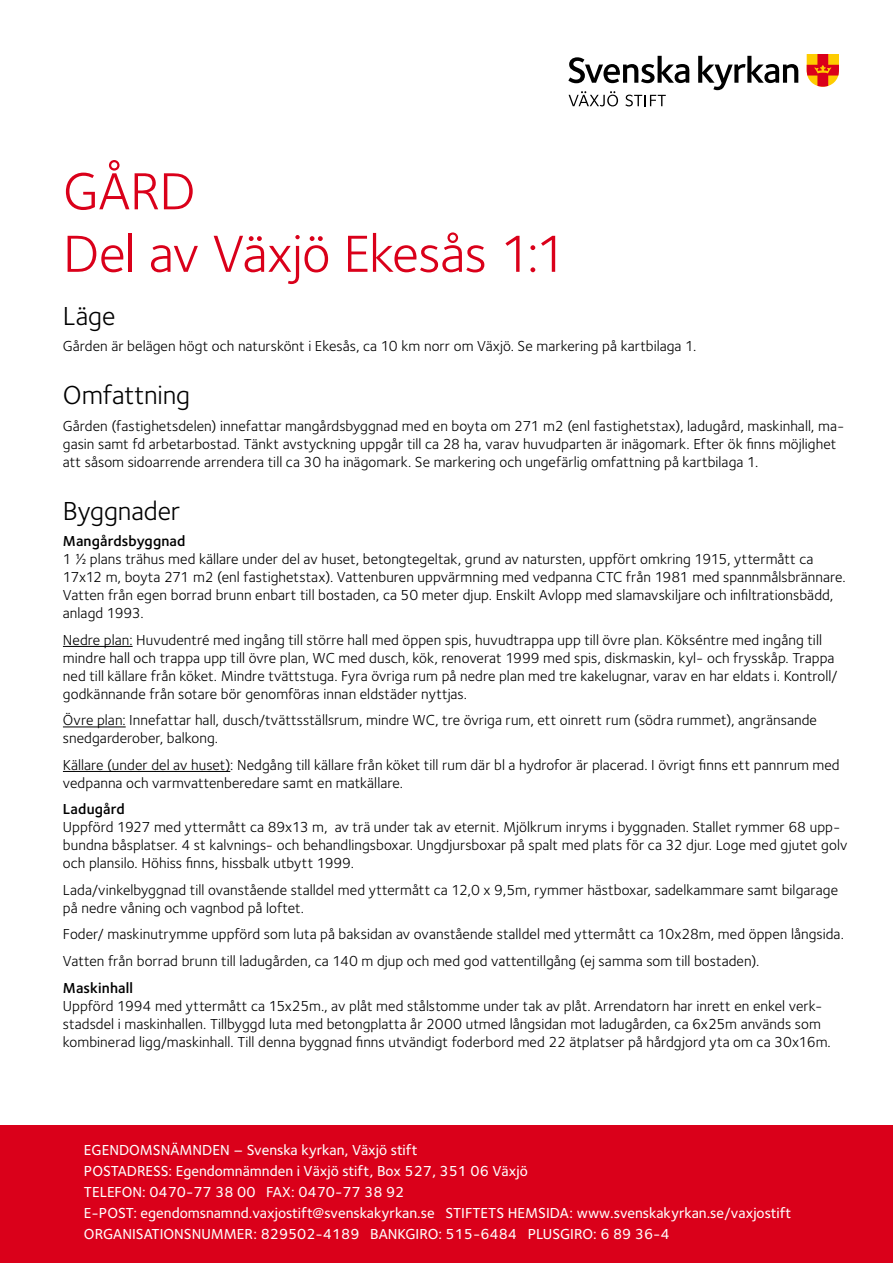
<style>
.page{position:relative;width:893px;height:1263px;background:#fff}
.page>*{position:absolute;margin:0;border:0;box-sizing:border-box;transform-origin:0 0}
.t1{font:54px/62.6px "Foundry Sterling";letter-spacing:-.01em;color:#da001a}
.t2{font:27px "Foundry Sterling";letter-spacing:-.005em;color:#000}
.t3{font:15px/18px "Foundry Sterling";letter-spacing:.005em;color:#000}
.t4{font:500 15px/21px "Foundry Sterling";color:#fff}
.t5{font:600 15px "Foundry Sterling";letter-spacing:.01em;color:#000}
</style>
<div class="page">
<div style="left:0;top:1125px;width:893px;height:138px;background:#da001a"></div>
<svg style="left:569px;top:91px;width:49px;height:15px"></svg>
<svg style="left:625px;top:95px;width:41px;height:11px"></svg>
<svg style="left:568px;top:56px;width:121px;height:27px"></svg>
<svg style="left:698px;top:56px;width:100px;height:34px"></svg>
<svg style="left:807px;top:54px;width:32px;height:33px"></svg>
<hr style="left:63px;top:646px;width:70px;height:1px;background:#000">
<hr style="left:63px;top:726px;width:63px;height:1px;background:#000">
<hr style="left:63px;top:771px;width:167px;height:1px;background:#000">
<h1 class="t1" style="left:63px;top:160px;width:506px">GÅRD<br>Del av Växjö Ekesås 1:1</h1>
<h2 class="t2" style="left:63px;top:300px;width:54px">Läge</h2>
<p class="t3" style="left:63px;top:337px;width:635px">Gården är belägen högt och naturskönt i Ekesås, ca 10 km norr om Växjö. Se markering på kartbilaga 1.</p>
<h2 class="t2" style="left:63px;top:380px;width:129px">Omfattning</h2>
<p class="t3" style="left:63px;top:417px;width:783px">Gården (fastighetsdelen) innefattar mangårdsbyggnad med en boyta om 271 m2 (enl fastighetstax), ladugård, maskinhall, ma&shy;gasin samt fd arbetarbostad. Tänkt avstyckning uppgår till ca 28 ha, varav huvudparten är inägomark. Efter ök finns möjlighet att såsom sidoarrende arrendera till ca 30 ha inägomark. Se markering och ungefärlig omfattning på kartbilaga 1.</p>
<h2 class="t2" style="left:63px;top:495px;width:119px">Byggnader</h2>
<p class="t5" style="left:63px;top:532px;width:124px">Mangårdsbyggnad</p>
<p class="t3" style="left:63px;top:550px;width:784px">1 ½ plans trähus med källare under del av huset, betongtegeltak, grund av natursten, uppfört omkring 1915, yttermått ca 17x12 m, boyta 271 m2 (enl fastighetstax). Vattenburen uppvärmning med vedpanna CTC från 1981 med spannmålsbrännare.<br>Vatten från egen borrad brunn enbart till bostaden, ca 50 meter djup. Enskilt Avlopp med slamavskiljare och infiltrationsbädd, anlagd 1993.</p>
<p class="t3" style="left:63px;top:631px;width:776px">Nedre plan: Huvudentré med ingång till större hall med öppen spis, huvudtrappa upp till övre plan. Kökséntre med ingång till mindre hall och trappa upp till övre plan, WC med dusch, kök, renoverat 1999 med spis, diskmaskin, kyl- och frysskåp. Trappa ned till källare från köket. Mindre tvättstuga. Fyra övriga rum på nedre plan med tre kakelugnar, varav en har eldats i. Kontroll/ godkännande från sotare bör genomföras innan eldstäder nyttjas.</p>
<p class="t3" style="left:63px;top:711px;width:756px">Övre plan: Innefattar hall, dusch/tvättsställsrum, mindre WC, tre övriga rum, ett oinrett rum (södra rummet), angränsande snedgarderober, balkong.</p>
<p class="t3" style="left:63px;top:756px;width:778px">Källare (under del av huset): Nedgång till källare från köket till rum där bl a hydrofor är placerad. I övrigt finns ett pannrum med vedpanna och varmvattenberedare samt en matkällare.</p>
<p class="t5" style="left:63px;top:800px;width:63px">Ladugård</p>
<p class="t3" style="left:63px;top:818px;width:786px">Uppförd 1927 med yttermått ca 89x13 m, av trä under tak av eternit. Mjölkrum inryms i byggnaden. Stallet rymmer 68 upp&shy;bundna båsplatser. 4 st kalvnings- och behandlingsboxar. Ungdjursboxar på spalt med plats för ca 32 djur. Loge med gjutet golv och plansilo. Höhiss finns, hissbalk utbytt 1999.</p>
<p class="t3" style="left:63px;top:881px;width:777px">Lada/vinkelbyggnad till ovanstående stalldel med yttermått ca 12,0 x 9,5m, rymmer hästboxar, sadelkammare samt bilgarage på nedre våning och vagnbod på loftet.</p>
<p class="t3" style="left:63px;top:921px;width:782px;line-height:26.5px">Foder/ maskinutrymme uppförd som luta på baksidan av ovanstående stalldel med yttermått ca 10x28m, med öppen långsida.<br>Vatten från borrad brunn till ladugården, ca 140 m djup och med god vattentillgång (ej samma som till bostaden).</p>
<p class="t5" style="left:63px;top:978px;width:72px">Maskinhall</p>
<p class="t3" style="left:63px;top:996px;width:769px">Uppförd 1994 med yttermått ca 15x25m., av plåt med stålstomme under tak av plåt. Arrendatorn har inrett en enkel verk&shy;stadsdel i maskinhallen. Tillbyggd luta med betongplatta år 2000 utmed långsidan mot ladugården, ca 6x25m används som kombinerad ligg/maskinhall. Till denna byggnad finns utvändigt foderbord med 22 ätplatser på hårdgjord yta om ca 30x16m.</p>
<p class="t4" style="left:84px;top:1140px;width:709px">EGENDOMSNÄMNDEN – Svenska kyrkan, Växjö stift<br>POSTADRESS: Egendomnämnden i Växjö stift, Box 527, 351 06 Växjö<br>TELEFON: 0470-77 38 00 FAX: 0470-77 38 92<br>E-POST: egendomsnamnd.vaxjostift@svenskakyrkan.se STIFTETS HEMSIDA: www.svenskakyrkan.se/vaxjostift ORGANISATIONSNUMMER: 829502-4189 BANKGIRO: 515-6484 PLUSGIRO: 6 89 36-4</p>
</div>
